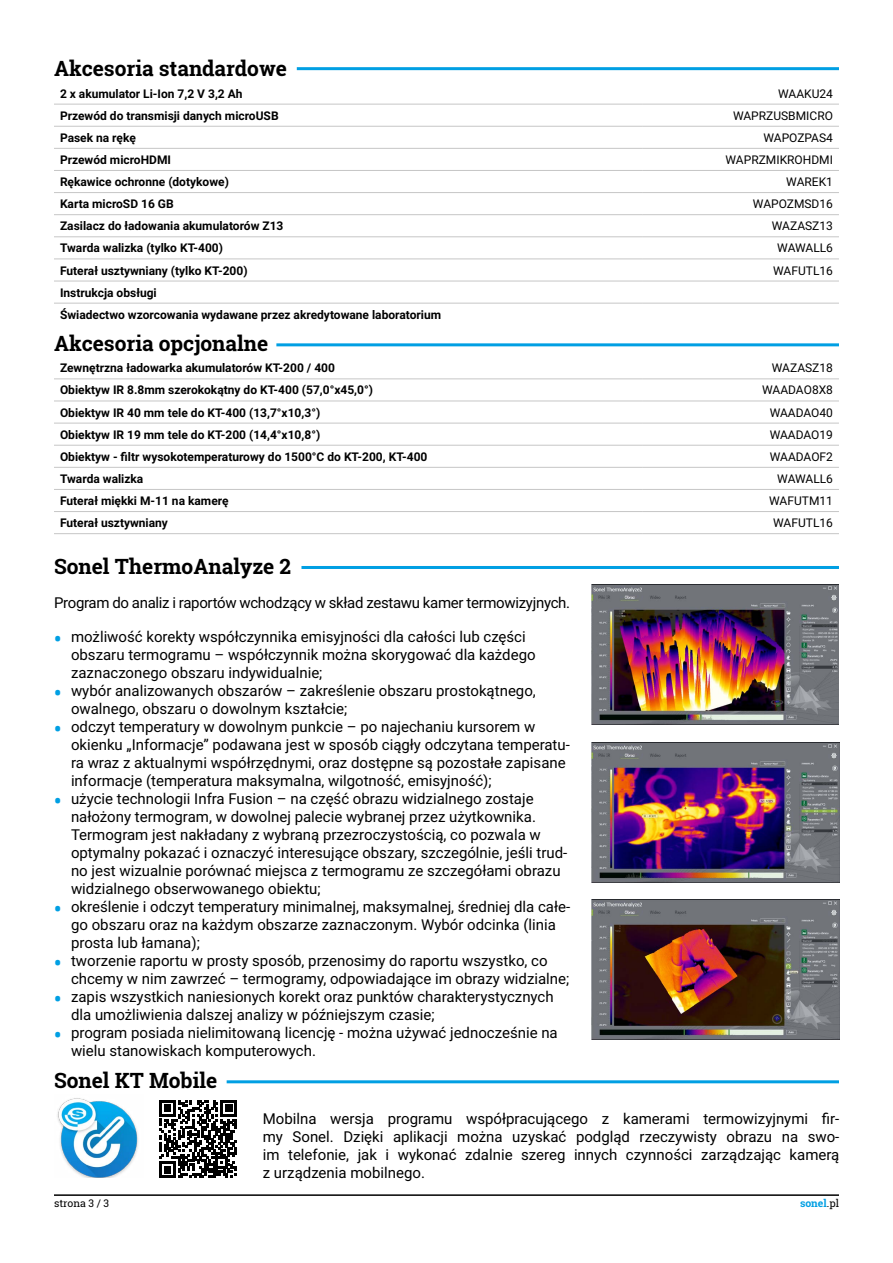
<style>
.page{position:relative;width:893px;height:1263px;background:#fff}
.page>*{position:absolute;margin:0;border:0;box-sizing:border-box;transform-origin:0 0}
.t1{font:700 21px "Roboto Slab";color:#000}
.t2{font:15px/18px "Roboto";color:#000}
.t3{font:15px "Roboto";letter-spacing:-.02em;color:#000}
.t4{font:700 12px/22px "Roboto";color:#000}
.t5{font:12px "Roboto";color:#000}
.t6{font:10.5px "Roboto Slab";color:#000}
.t7{font:700 10.5px "Roboto Slab";color:#009fe3}
.s1{font-family:"Roboto Slab";font-weight:700;font-size:21px;color:#009fe3}
.s2{font-weight:400;color:#000}
</style>
<div class="page">
<hr style="left:54px;top:1194px;width:785px;height:2px;background:#000">
<hr style="left:54px;top:104px;width:588px;height:1px;background:#c6c6c6">
<hr style="left:642px;top:104px;width:197px;height:1px;background:#c6c6c6">
<hr style="left:54px;top:126px;width:588px;height:1px;background:#c6c6c6">
<hr style="left:642px;top:126px;width:197px;height:1px;background:#c6c6c6">
<hr style="left:54px;top:148px;width:588px;height:1px;background:#c6c6c6">
<hr style="left:642px;top:148px;width:197px;height:1px;background:#c6c6c6">
<hr style="left:54px;top:170px;width:588px;height:1px;background:#c6c6c6">
<hr style="left:642px;top:170px;width:197px;height:1px;background:#c6c6c6">
<hr style="left:54px;top:214px;width:588px;height:1px;background:#c6c6c6">
<hr style="left:642px;top:214px;width:197px;height:1px;background:#c6c6c6">
<hr style="left:54px;top:236px;width:588px;height:1px;background:#c6c6c6">
<hr style="left:642px;top:236px;width:197px;height:1px;background:#c6c6c6">
<hr style="left:54px;top:192px;width:588px;height:1px;background:#c6c6c6">
<hr style="left:642px;top:192px;width:197px;height:1px;background:#c6c6c6">
<hr style="left:54px;top:259px;width:588px;height:1px;background:#c6c6c6">
<hr style="left:642px;top:259px;width:197px;height:1px;background:#c6c6c6">
<hr style="left:54px;top:281px;width:588px;height:1px;background:#c6c6c6">
<hr style="left:642px;top:281px;width:197px;height:1px;background:#c6c6c6">
<hr style="left:54px;top:303px;width:588px;height:1px;background:#c6c6c6">
<hr style="left:642px;top:303px;width:197px;height:1px;background:#c6c6c6">
<hr style="left:54px;top:378px;width:588px;height:1px;background:#c6c6c6">
<hr style="left:642px;top:378px;width:197px;height:1px;background:#c6c6c6">
<hr style="left:54px;top:401px;width:588px;height:1px;background:#c6c6c6">
<hr style="left:642px;top:401px;width:197px;height:1px;background:#c6c6c6">
<hr style="left:54px;top:423px;width:588px;height:1px;background:#c6c6c6">
<hr style="left:642px;top:423px;width:197px;height:1px;background:#c6c6c6">
<hr style="left:54px;top:445px;width:588px;height:1px;background:#c6c6c6">
<hr style="left:642px;top:445px;width:197px;height:1px;background:#c6c6c6">
<hr style="left:54px;top:533px;width:588px;height:1px;background:#c6c6c6">
<hr style="left:642px;top:533px;width:197px;height:1px;background:#c6c6c6">
<hr style="left:54px;top:467px;width:588px;height:1px;background:#c6c6c6">
<hr style="left:642px;top:467px;width:197px;height:1px;background:#c6c6c6">
<hr style="left:54px;top:489px;width:588px;height:1px;background:#c6c6c6">
<hr style="left:642px;top:489px;width:197px;height:1px;background:#c6c6c6">
<hr style="left:54px;top:511px;width:588px;height:1px;background:#c6c6c6">
<hr style="left:642px;top:511px;width:197px;height:1px;background:#c6c6c6">
<hr style="left:297px;top:67px;width:542px;height:3px;background:#009fe3">
<hr style="left:276px;top:343px;width:563px;height:3px;background:#009fe3">
<hr style="left:301px;top:566px;width:538px;height:3px;background:#009fe3">
<hr style="left:227px;top:1080px;width:612px;height:3px;background:#009fe3">
<svg style="left:159px;top:1100px;width:78px;height:78px"></svg>
<img style="left:57px;top:1098px;width:81px;height:79px">
<img style="left:591px;top:585px;width:248px;height:140px">
<img style="left:591px;top:742px;width:248px;height:140px">
<img style="left:591px;top:899px;width:248px;height:140px">
<h1 class="t1" style="left:54px;top:54px;width:235px">Akcesoria standardowe</h1>
<p class="t4" style="left:60px;top:82px;width:184px">2 x akumulator Li-Ion 7,2 V 3,2 Ah</p>
<p class="t5" style="left:778px;top:85px;width:56px">WAAKU24</p>
<p class="t4" style="left:60px;top:104px;width:220px">Przewód do transmisji danych microUSB</p>
<p class="t5" style="left:733px;top:107px;width:101px">WAPRZUSBMICRO</p>
<p class="t4" style="left:60px;top:126px;width:77px">Pasek na rękę</p>
<p class="t5" style="left:763px;top:129px;width:71px">WAPOZPAS4</p>
<p class="t4" style="left:60px;top:148px;width:113px">Przewód microHDMI</p>
<p class="t5" style="left:725px;top:151px;width:109px">WAPRZMIKROHDMI</p>
<p class="t4" style="left:60px;top:170px;width:170px">Rękawice ochronne (dotykowe)</p>
<p class="t5" style="left:786px;top:173px;width:48px">WAREK1</p>
<p class="t4" style="left:60px;top:192px;width:115px">Karta microSD 16 GB</p>
<p class="t5" style="left:753px;top:195px;width:82px">WAPOZMSD16</p>
<p class="t4" style="left:60px;top:215px;width:225px">Zasilacz do ładowania akumulatorów Z13</p>
<p class="t5" style="left:772px;top:218px;width:63px">WAZASZ13</p>
<p class="t4" style="left:60px;top:237px;width:165px">Twarda walizka (tylko KT-400)</p>
<p class="t5" style="left:777px;top:240px;width:57px">WAWALL6</p>
<p class="t4" style="left:60px;top:259px;width:189px">Futerał usztywniany (tylko KT-200)</p>
<p class="t5" style="left:773px;top:262px;width:61px">WAFUTL16</p>
<p class="t4" style="left:60px;top:281px;width:383px">Instrukcja obsługi<br>Świadectwo wzorcowania wydawane przez akredytowane laboratorium</p>
<h1 class="t1" style="left:54px;top:329px;width:216px">Akcesoria opcjonalne</h1>
<p class="t4" style="left:60px;top:357px;width:277px">Zewnętrzna ładowarka akumulatorów KT-200 / 400</p>
<p class="t5" style="left:772px;top:360px;width:63px">WAZASZ18</p>
<p class="t4" style="left:60px;top:379px;width:314px">Obiektyw IR 8.8mm szerokokątny do KT-400 (57,0°x45,0°)</p>
<p class="t5" style="left:762px;top:382px;width:72px">WAADAO8X8</p>
<p class="t4" style="left:60px;top:401px;width:262px">Obiektyw IR 40 mm tele do KT-400 (13,7°x10,3°)</p>
<p class="t5" style="left:770px;top:404px;width:65px">WAADAO40</p>
<p class="t4" style="left:60px;top:423px;width:262px">Obiektyw IR 19 mm tele do KT-200 (14,4°x10,8°)</p>
<p class="t5" style="left:770px;top:426px;width:65px">WAADAO19</p>
<p class="t4" style="left:60px;top:445px;width:369px">Obiektyw - filtr wysokotemperaturowy do 1500°C do KT-200, KT-400</p>
<p class="t5" style="left:770px;top:448px;width:65px">WAADAOF2</p>
<p class="t4" style="left:60px;top:467px;width:85px">Twarda walizka</p>
<p class="t5" style="left:777px;top:470px;width:57px">WAWALL6</p>
<p class="t4" style="left:60px;top:489px;width:170px">Futerał miękki M-11 na kamerę</p>
<p class="t5" style="left:769px;top:492px;width:65px">WAFUTM11</p>
<p class="t4" style="left:60px;top:511px;width:109px">Futerał usztywniany</p>
<p class="t5" style="left:773px;top:514px;width:61px">WAFUTL16</p>
<h1 class="t1" style="left:54px;top:552px;width:239px">Sonel ThermoAnalyze 2</h1>
<p class="t3" style="left:54px;top:592px;width:518px">Program do analiz i raportów wchodzący w skład zestawu kamer termowizyjnych.</p>
<p class="t2" style="left:71px;top:627px;width:466px;text-indent:-17px"><span class="s1">•</span> możliwość korekty współczynnika emisyjności dla całości lub części obszaru termogramu – współczynnik można skorygować dla każdego zaznaczonego obszaru indywidualnie;</p>
<p class="t2" style="left:71px;top:681px;width:466px;text-indent:-17px"><span class="s1">•</span> wybór analizowanych obszarów – zakreślenie obszaru prostokątnego, owalnego, obszaru o dowolnym kształcie;</p>
<p class="t2" style="left:71px;top:717px;width:500px;text-indent:-17px"><span class="s1">•</span> odczyt temperatury w dowolnym punkcie – po najechaniu kursorem w okienku „Informacje” podawana jest w sposób ciągły odczytana temperatu&shy;ra wraz z aktualnymi współrzędnymi, oraz dostępne są pozostałe zapisane informacje (temperatura maksymalna, wilgotność, emisyjność);</p>
<p class="t2" style="left:71px;top:789px;width:498px;text-indent:-17px"><span class="s1">•</span> użycie technologii Infra Fusion – na część obrazu widzialnego zostaje nałożony termogram, w dowolnej palecie wybranej przez użytkownika.<br>Termogram jest nakładany z wybraną przezroczystością, co pozwala w optymalny pokazać i oznaczyć interesujące obszary, szczególnie, jeśli trud&shy;no jest wizualnie porównać miejsca z termogramu ze szczegółami obrazu widzialnego obserwowanego obiektu;</p>
<p class="t2" style="left:71px;top:897px;width:501px;text-indent:-17px"><span class="s1">•</span> określenie i odczyt temperatury minimalnej, maksymalnej, średniej dla całe&shy;go obszaru oraz na każdym obszarze zaznaczonym. Wybór odcinka (linia prosta lub łamana);</p>
<p class="t2" style="left:71px;top:951px;width:500px;text-indent:-17px"><span class="s1">•</span> tworzenie raportu w prosty sposób, przenosimy do raportu wszystko, co chcemy w nim zawrzeć – termogramy, odpowiadające im obrazy widzialne;</p>
<p class="t2" style="left:71px;top:987px;width:484px;text-indent:-17px"><span class="s1">•</span> zapis wszystkich naniesionych korekt oraz punktów charakterystycznych dla umożliwienia dalszej analizy w późniejszym czasie;</p>
<p class="t2" style="left:71px;top:1023px;width:488px;text-indent:-17px"><span class="s1">•</span> program posiada nielimitowaną licencję - można używać jednocześnie na wielu stanowiskach komputerowych.</p>
<h1 class="t1" style="left:54px;top:1066px;width:165px">Sonel KT Mobile</h1>
<p class="t2" style="left:263px;top:1109px;width:578px;text-align:justify">Mobilna wersja programu współpracującego z kamerami termowizyjnymi fir&shy;my Sonel. Dzięki aplikacji można uzyskać podgląd rzeczywisty obrazu na swo&shy;im telefonie, jak i wykonać zdalnie szereg innych czynności zarządzając kamerą z urządzenia mobilnego.</p>
<p class="t6" style="left:54px;top:1196px;width:57px">strona 3 / 3</p>
<p class="t7" style="left:800px;top:1196px;width:40px">sonel<span class="s2">.pl</span></p>
</div>
